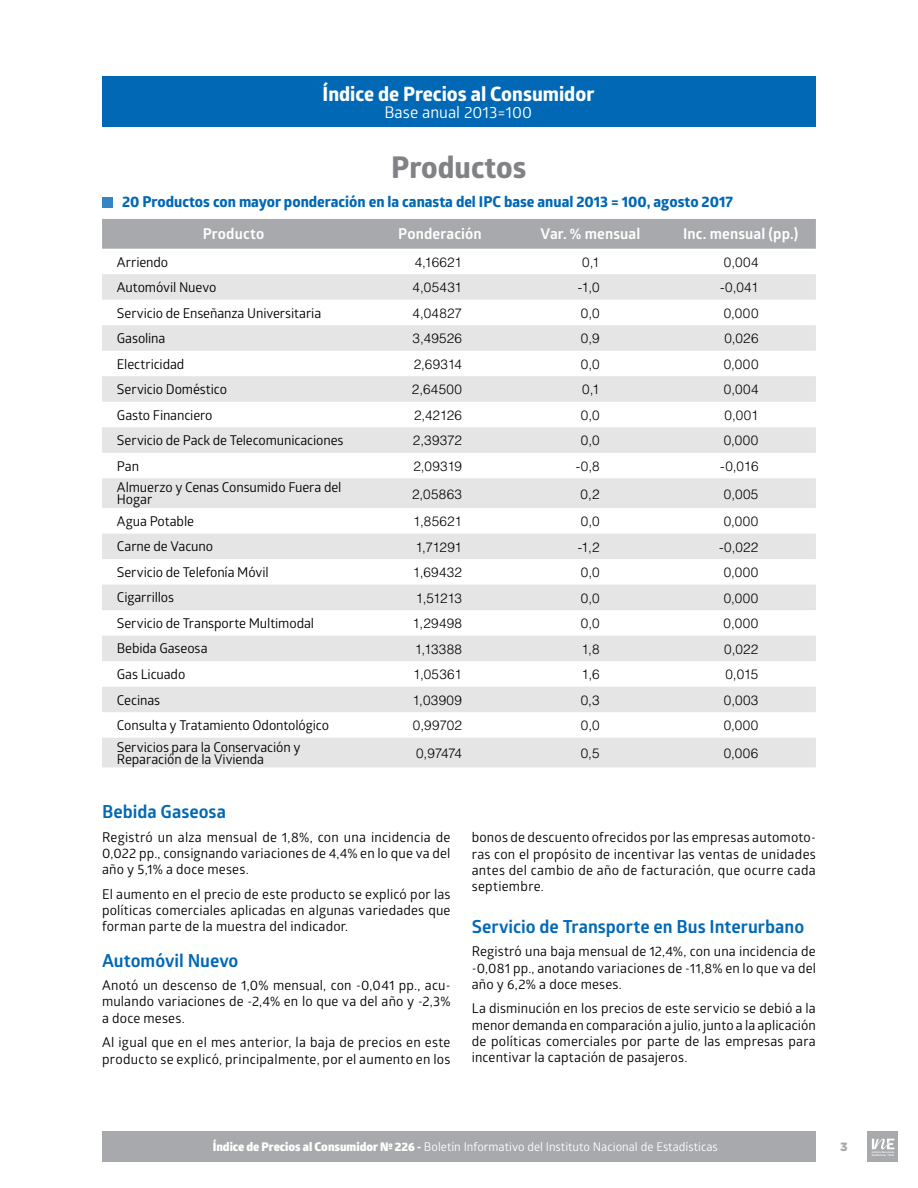
<style>
.page{position:relative;width:918px;height:1188px;background:#fff}
.page>*{position:absolute;margin:0;border:0;box-sizing:border-box;transform-origin:0 0}
.t1{font:700 30px "Globerx";color:#808285}
.t2{font:700 19.8px "Globerx";color:#fff}
.t3{font:700 18px "Glober";color:#0068b4}
.t4{font:16.05px "Glober";color:#fff}
.t5{font:700 15px "Globerx";color:#0068b4}
.t6{font:700 15px "Glober";letter-spacing:.01em;color:#fff}
.t7{font:13.5px/16.2px "Glober";letter-spacing:.005em;color:#000;text-align:justify}
.t8{font:300 13.5px "Helvetica";letter-spacing:.025em;color:#000}
.t9{font:12px "Glober";color:#fff}
.t10{font:900 12px "Gotham";color:#a7a9ac}
.t11{font:700 2.7px "Glober";letter-spacing:.01em;color:#fff}
.t12{font:700 2.55px "Glober";color:#fff}
.s1{font-weight:800}
</style>
<div class="page">
<div style="left:868px;top:1131px;width:30px;height:30px;background:#a7a9ac"></div>
<div style="left:102px;top:1131px;width:714px;height:30px;background:#a7a9ac"></div>
<svg style="left:871px;top:1138px;width:24px;height:17px"></svg>
<div style="left:102px;top:77px;width:714px;height:50px;background:#0068b4"></div>
<div style="left:102px;top:219px;width:714px;height:30px;background:#a7a9ac"></div>
<svg style="left:102px;top:274px;width:714px;height:493px;fill:#e5e5e6"></svg>
<div style="left:102px;top:198px;width:10px;height:10px;background:#3386c3"></div>
<h2 class="t2" style="left:323px;top:80px;width:273px">Índice de Precios al Consumidor</h2>
<p class="t4" style="left:385px;top:101px;width:149px">Base anual 2013=100</p>
<h1 class="t1" style="left:391px;top:145px;width:137px">Productos</h1>
<p class="t5" style="left:122px;top:191px;width:612px">20 Productos con mayor ponderación en la canasta del IPC base anual 2013 = 100, agosto 2017</p>
<p class="t6" style="left:203px;top:224px;width:63px">Producto</p>
<p class="t6" style="left:398px;top:224px;width:85px">Ponderación</p>
<p class="t6" style="left:541px;top:224px;width:101px">Var. % mensual</p>
<p class="t6" style="left:683px;top:224px;width:117px">Inc. mensual (pp.)</p>
<p class="t7" style="left:117px;top:253px;width:53px">Arriendo</p>
<p class="t8" style="left:415px;top:254px;width:49px">4,16621</p>
<p class="t8" style="left:582px;top:254px;width:19px">0,1</p>
<p class="t8" style="left:724px;top:254px;width:36px">0,004</p>
<p class="t7" style="left:117px;top:279px;width:101px">Automóvil Nuevo</p>
<p class="t8" style="left:413px;top:279px;width:51px">4,05431</p>
<p class="t8" style="left:578px;top:279px;width:23px">-1,0</p>
<p class="t8" style="left:720px;top:279px;width:40px">-0,041</p>
<p class="t7" style="left:117px;top:304px;width:206px">Servicio de Enseñanza Universitaria</p>
<p class="t8" style="left:413px;top:305px;width:51px">4,04827</p>
<p class="t8" style="left:581px;top:305px;width:20px">0,0</p>
<p class="t8" style="left:724px;top:305px;width:36px">0,000</p>
<p class="t7" style="left:117px;top:330px;width:50px">Gasolina</p>
<p class="t8" style="left:413px;top:330px;width:51px">3,49526</p>
<p class="t8" style="left:581px;top:330px;width:20px">0,9</p>
<p class="t8" style="left:724px;top:330px;width:36px">0,026</p>
<p class="t7" style="left:117px;top:355px;width:69px">Electricidad</p>
<p class="t8" style="left:414px;top:356px;width:50px">2,69314</p>
<p class="t8" style="left:581px;top:356px;width:20px">0,0</p>
<p class="t8" style="left:724px;top:356px;width:36px">0,000</p>
<p class="t7" style="left:117px;top:381px;width:112px">Servicio Doméstico</p>
<p class="t8" style="left:412px;top:381px;width:52px">2,64500</p>
<p class="t8" style="left:582px;top:381px;width:19px">0,1</p>
<p class="t8" style="left:724px;top:381px;width:36px">0,004</p>
<p class="t7" style="left:117px;top:406px;width:97px">Gasto Financiero</p>
<p class="t8" style="left:414px;top:407px;width:50px">2,42126</p>
<p class="t8" style="left:581px;top:407px;width:20px">0,0</p>
<p class="t8" style="left:724px;top:407px;width:36px">0,001</p>
<p class="t7" style="left:117px;top:432px;width:228px">Servicio de Pack de Telecomunicaciones</p>
<p class="t8" style="left:413px;top:432px;width:51px">2,39372</p>
<p class="t8" style="left:581px;top:432px;width:20px">0,0</p>
<p class="t8" style="left:724px;top:432px;width:36px">0,000</p>
<p class="t7" style="left:117px;top:457px;width:24px">Pan</p>
<p class="t8" style="left:413px;top:458px;width:50px">2,09319</p>
<p class="t8" style="left:576px;top:458px;width:25px">-0,8</p>
<p class="t8" style="left:720px;top:458px;width:40px">-0,016</p>
<p class="t7" style="left:117px;top:481px;width:226px;line-height:12px">Almuerzo y Cenas Consumido Fuera del<br>Hogar</p>
<p class="t8" style="left:412px;top:485px;width:51px">2,05863</p>
<p class="t8" style="left:581px;top:485px;width:21px">0,2</p>
<p class="t8" style="left:724px;top:485px;width:36px">0,005</p>
<p class="t7" style="left:117px;top:512px;width:79px">Agua Potable</p>
<p class="t8" style="left:413px;top:513px;width:50px">1,85621</p>
<p class="t8" style="left:581px;top:513px;width:20px">0,0</p>
<p class="t8" style="left:724px;top:513px;width:36px">0,000</p>
<p class="t7" style="left:117px;top:538px;width:98px">Carne de Vacuno</p>
<p class="t8" style="left:415px;top:538px;width:48px">1,71291</p>
<p class="t8" style="left:578px;top:538px;width:23px">-1,2</p>
<p class="t8" style="left:719px;top:538px;width:41px">-0,022</p>
<p class="t7" style="left:117px;top:564px;width:153px">Servicio de Telefonía Móvil</p>
<p class="t8" style="left:413px;top:564px;width:51px">1,69432</p>
<p class="t8" style="left:581px;top:564px;width:20px">0,0</p>
<p class="t8" style="left:724px;top:564px;width:36px">0,000</p>
<p class="t7" style="left:117px;top:589px;width:59px">Cigarrillos</p>
<p class="t8" style="left:416px;top:590px;width:48px">1,51213</p>
<p class="t8" style="left:581px;top:590px;width:20px">0,0</p>
<p class="t8" style="left:724px;top:590px;width:36px">0,000</p>
<p class="t7" style="left:117px;top:615px;width:199px">Servicio de Transporte Multimodal</p>
<p class="t8" style="left:412px;top:615px;width:51px">1,29498</p>
<p class="t8" style="left:581px;top:615px;width:20px">0,0</p>
<p class="t8" style="left:724px;top:615px;width:36px">0,000</p>
<p class="t7" style="left:117px;top:640px;width:92px">Bebida Gaseosa</p>
<p class="t8" style="left:415px;top:641px;width:49px">1,13388</p>
<p class="t8" style="left:581px;top:641px;width:20px">1,8</p>
<p class="t8" style="left:724px;top:641px;width:36px">0,022</p>
<p class="t7" style="left:117px;top:666px;width:70px">Gas Licuado</p>
<p class="t8" style="left:413px;top:666px;width:50px">1,05361</p>
<p class="t8" style="left:582px;top:666px;width:20px">1,6</p>
<p class="t8" style="left:725px;top:666px;width:35px">0,015</p>
<p class="t7" style="left:117px;top:691px;width:45px">Cecinas</p>
<p class="t8" style="left:412px;top:692px;width:51px">1,03909</p>
<p class="t8" style="left:581px;top:692px;width:20px">0,3</p>
<p class="t8" style="left:724px;top:692px;width:36px">0,003</p>
<p class="t7" style="left:117px;top:717px;width:214px">Consulta y Tratamiento Odontológico</p>
<p class="t8" style="left:413px;top:717px;width:51px">0,99702</p>
<p class="t8" style="left:581px;top:717px;width:20px">0,0</p>
<p class="t8" style="left:724px;top:717px;width:36px">0,000</p>
<p class="t7" style="left:117px;top:740px;width:185px;line-height:12px">Servicios para la Conservación y<br>Reparación de la Vivienda</p>
<p class="t8" style="left:416px;top:745px;width:48px">0,97474</p>
<p class="t8" style="left:581px;top:745px;width:20px">0,5</p>
<p class="t8" style="left:724px;top:745px;width:36px">0,006</p>
<h3 class="t3" style="left:102px;top:799px;width:126px">Bebida Gaseosa</h3>
<p class="t7" style="left:102px;top:828px;width:350px">Registró un alza mensual de 1,8%, con una incidencia de 0,022 pp., consignando variaciones de 4,4% en lo que va del año y 5,1% a doce meses.</p>
<p class="t7" style="left:102px;top:885px;width:350px">El aumento en el precio de este producto se explicó por las políticas comerciales aplicadas en algunas variedades que forman parte de la muestra del indicador.</p>
<h3 class="t3" style="left:102px;top:948px;width:138px">Automóvil Nuevo</h3>
<p class="t7" style="left:102px;top:977px;width:350px">Anotó un descenso de 1,0% mensual, con -0,041 pp., acu&shy;mulando variaciones de -2,4% en lo que va del año y -2,3% a doce meses.</p>
<p class="t7" style="left:102px;top:1034px;width:350px">Al igual que en el mes anterior, la baja de precios en este producto se explicó, principalmente, por el aumento en los</p>
<p class="t7" style="left:472px;top:829px;width:346px">bonos de descuento ofrecidos por las empresas automoto&shy;ras con el propósito de incentivar las ventas de unidades antes del cambio de año de facturación, que ocurre cada septiembre.</p>
<h3 class="t3" style="left:472px;top:914px;width:334px">Servicio de Transporte en Bus Interurbano</h3>
<p class="t7" style="left:472px;top:943px;width:346px">Registró una baja mensual de 12,4%, con una incidencia de -0,081 pp., anotando variaciones de -11,8% en lo que va del año y 6,2% a doce meses.</p>
<p class="t7" style="left:472px;top:1000px;width:346px">La disminución en los precios de este servicio se debió a la menor demanda en comparación a julio, junto a la aplicación de políticas comerciales por parte de las empresas para incentivar la captación de pasajeros.</p>
<p class="t9" style="left:213px;top:1138px;width:507px"><span class="s1">Índice de Precios al Consumidor Nº 226 -</span> Boletín Informativo del Instituto Nacional de Estadísticas</p>
<p class="t10" style="left:840px;top:1139px;width:9px">3</p>
<p class="t12" style="left:872px;top:1150px;width:24px">Instituto Nacional de</p>
<p class="t11" style="left:872px;top:1153px;width:24px">Estadísticas Chile</p>
</div>
